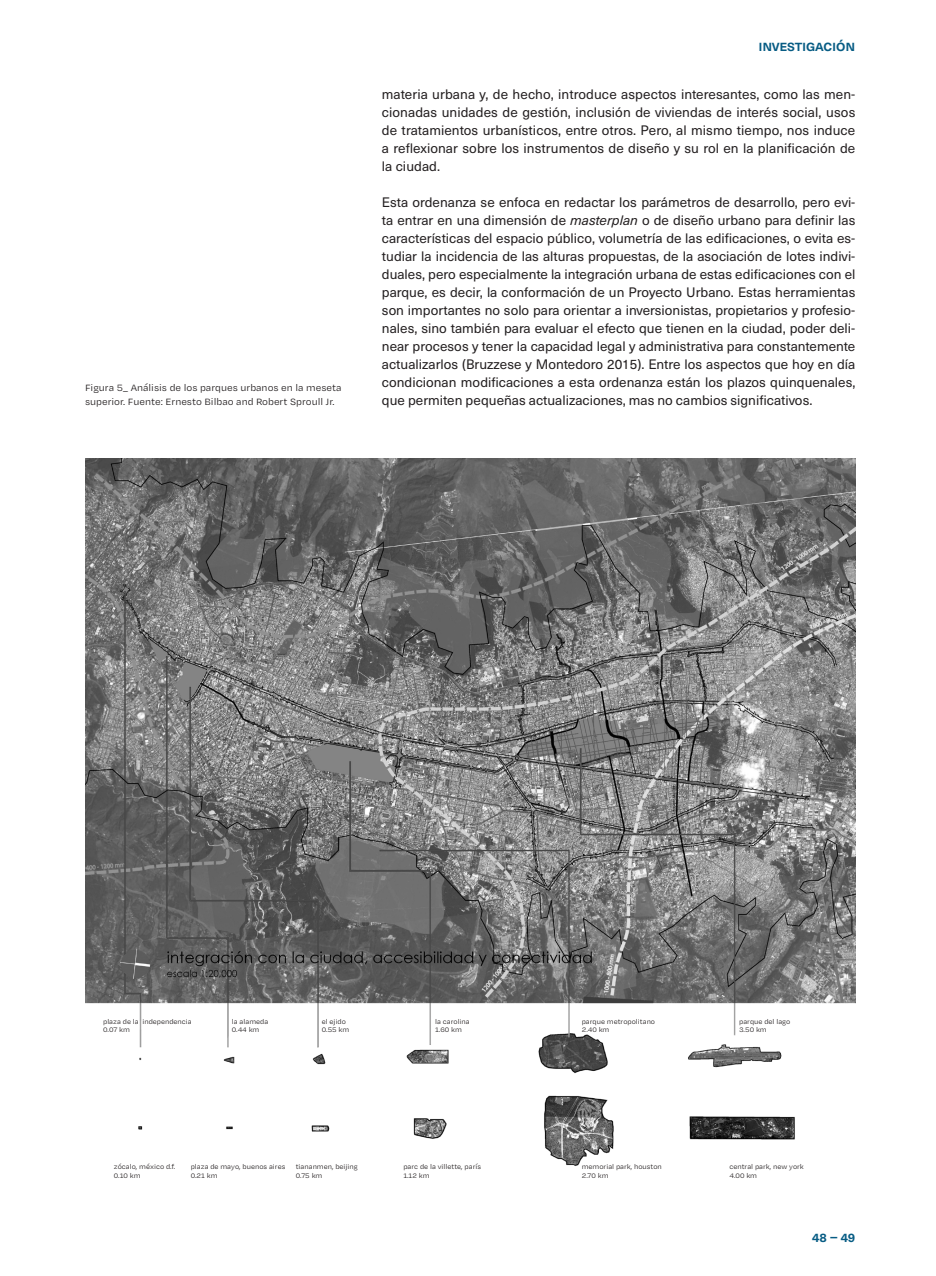
<style>
.page{position:relative;width:936px;height:1276px;background:#fff}
.page>*{position:absolute;margin:0;border:0;box-sizing:border-box;transform-origin:0 0}
.t1{font:500 15px "Neue Haas Unica W1 G";letter-spacing:-.01em;color:#075c84}
.Cuerpo{font:13.5px/18px "Neue Haas Unica W1 G";letter-spacing:.005em;color:#231f20;text-align:justify}
.Pie_de_imágenes{font:10.5px/13.5px "Degular Text";color:#231f20}
.Pie_de_imágenes-2{font:7.5px "Degular Text";color:#231f20}
.s1{font-style:italic}
</style>
<div class="page">
<img style="left:85px;top:459px;width:770px;height:707px">
<p class="Pie_de_imágenes" style="left:85px;top:381px;width:258px">Figura 5_ Análisis de los parques urbanos en la meseta superior. Fuente: Ernesto Bilbao and Robert Sproull Jr.</p>
<p class="t1" style="left:758px;top:34px;width:98px">investigación</p>
<p class="Cuerpo" style="left:382px;top:84px;width:475px">materia urbana y, de hecho, introduce aspectos interesantes, como las men&shy;cionadas unidades de gestión, inclusión de viviendas de interés social, usos de tratamientos urbanísticos, entre otros. Pero, al mismo tiempo, nos induce a reflexionar sobre los instrumentos de diseño y su rol en la planificación de la ciudad.</p>
<p class="Cuerpo" style="left:382px;top:192px;width:475px">Esta ordenanza se enfoca en redactar los parámetros de desarrollo, pero evi&shy;ta entrar en una dimensión de <span class="s1">masterplan</span> o de diseño urbano para definir las características del espacio público, volumetría de las edificaciones, o evita es&shy;tudiar la incidencia de las alturas propuestas, de la asociación de lotes indivi&shy;duales, pero especialmente la integración urbana de estas edificaciones con el parque, es decir, la conformación de un Proyecto Urbano. Estas herramientas son importantes no solo para orientar a inversionistas, propietarios y profesio&shy;nales, sino también para evaluar el efecto que tienen en la ciudad, poder deli&shy;near procesos y tener la capacidad legal y administrativa para constantemente actualizarlos (Bruzzese y Montedoro 2015). Entre los aspectos que hoy en día condicionan modificaciones a esta ordenanza están los plazos quinquenales, que permiten pequeñas actualizaciones, mas no cambios significativos.</p>
<p class="Pie_de_imágenes-2" style="left:103px;top:1016px;width:90px">plaza de la independencia</p>
<p class="Pie_de_imágenes-2" style="left:103px;top:1025px;width:28px">0.07 km</p>
<p class="Pie_de_imágenes-2" style="left:232px;top:1016px;width:38px">la alameda</p>
<p class="Pie_de_imágenes-2" style="left:232px;top:1025px;width:29px">0.44 km</p>
<p class="Pie_de_imágenes-2" style="left:322px;top:1016px;width:26px">el ejido</p>
<p class="Pie_de_imágenes-2" style="left:322px;top:1025px;width:29px">0.55 km</p>
<p class="Pie_de_imágenes-2" style="left:435px;top:1016px;width:36px">la carolina</p>
<p class="Pie_de_imágenes-2" style="left:435px;top:1025px;width:28px">1.60 km</p>
<p class="Pie_de_imágenes-2" style="left:581px;top:1016px;width:75px">parque metropolitano</p>
<p class="Pie_de_imágenes-2" style="left:581px;top:1025px;width:29px">2.40 km</p>
<p class="Pie_de_imágenes-2" style="left:739px;top:1016px;width:53px">parque del lago</p>
<p class="Pie_de_imágenes-2" style="left:739px;top:1025px;width:29px">3.50 km</p>
<p class="Pie_de_imágenes-2" style="left:114px;top:1161px;width:63px">zócalo, méxico d.f.</p>
<p class="Pie_de_imágenes-2" style="left:114px;top:1170px;width:28px">0.10 km</p>
<p class="Pie_de_imágenes-2" style="left:191px;top:1161px;width:96px">plaza de mayo, buenos aires</p>
<p class="Pie_de_imágenes-2" style="left:191px;top:1170px;width:28px">0.21 km</p>
<p class="Pie_de_imágenes-2" style="left:296px;top:1161px;width:64px">tiananmen, beijing</p>
<p class="Pie_de_imágenes-2" style="left:296px;top:1170px;width:28px">0.75 km</p>
<p class="Pie_de_imágenes-2" style="left:403px;top:1161px;width:79px">parc de la villette, parís</p>
<p class="Pie_de_imágenes-2" style="left:403px;top:1170px;width:28px">1.12 km</p>
<p class="Pie_de_imágenes-2" style="left:581px;top:1161px;width:82px">memorial park, houston</p>
<p class="Pie_de_imágenes-2" style="left:581px;top:1170px;width:28px">2.70 km</p>
<p class="Pie_de_imágenes-2" style="left:729px;top:1161px;width:76px">central park, new york</p>
<p class="Pie_de_imágenes-2" style="left:729px;top:1170px;width:29px">4.00 km</p>
<p class="t1" style="left:812px;top:1225px;width:45px">48 – 49</p>
</div>
